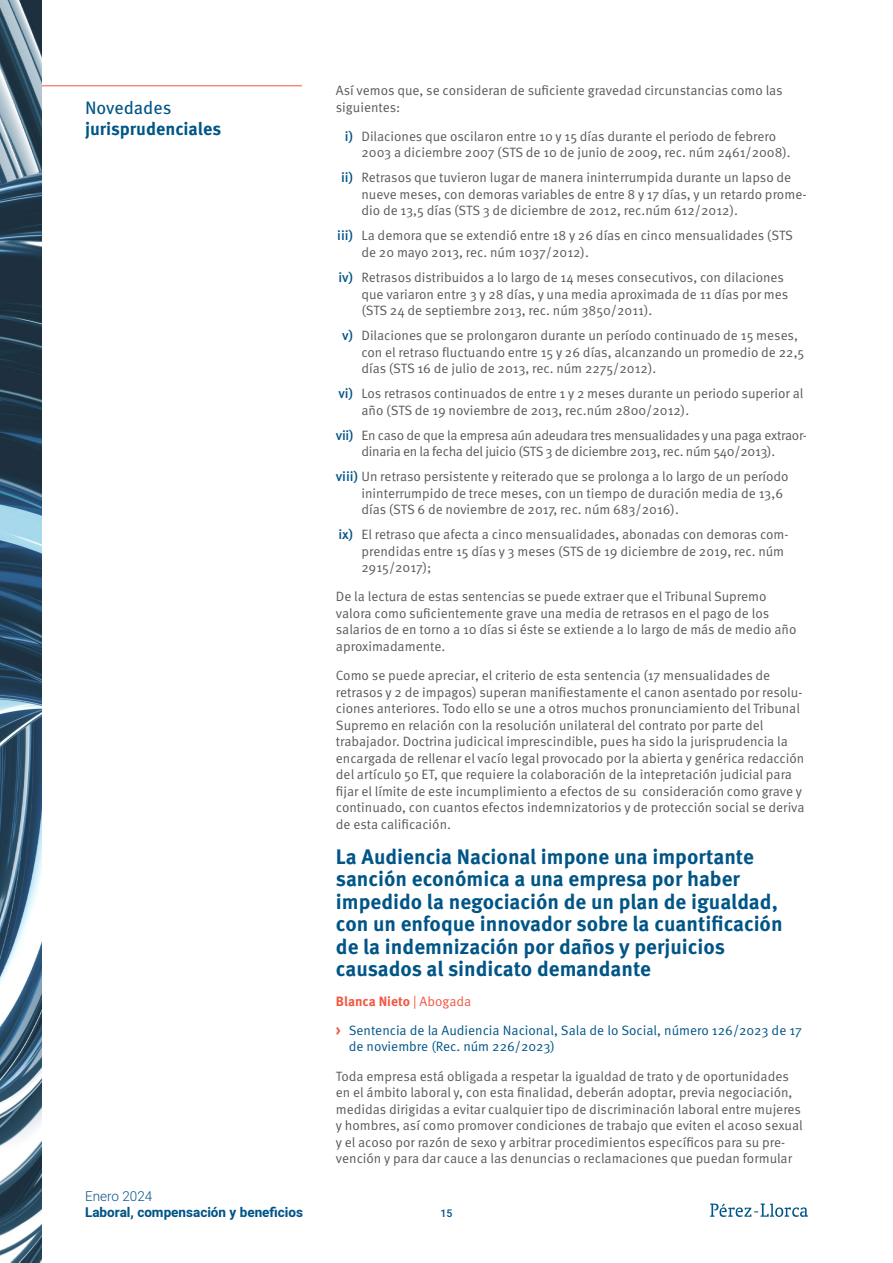
<style>
.page{position:relative;width:893px;height:1263px;background:#fff}
.page>*{position:absolute;margin:0;border:0;box-sizing:border-box;transform-origin:0 0}
.t1{font:700 21px/22.5px "Meta Pro";color:#005587}
.t2{font:700 18px "Meta Pro";letter-spacing:-.005em;color:#005587}
.t3{font:18px "Meta Pro";letter-spacing:-.005em;color:#005587}
.t4{font:13.5px/16.5px "Meta Pro Norm";color:#595959}
.t5{font:13.5px/16.5px "Meta Pro Norm";letter-spacing:-.02em;color:#595959;text-align:center}
.t6{font:13.5px/16.5px "Meta Pro Norm";color:#005587}
.t7{font:700 13.5px "Heebo";color:#005487}
.t8{font:700 13.5px "Meta Pro";color:#f15841}
.t9{font:300 13.5px "Heebo";color:#005487}
.t10{font:500 10.5px "Heebo";color:#005487}
.s1{font-family:"Meta Pro";font-weight:500;color:#005487}
.s2{font-family:"Meta Pro Norm";font-weight:400}
.s3{font-family:"Meta Pro";font-weight:700;font-size:16.5px;color:#f15841}
</style>
<div class="page">
<svg style="left:710px;top:1203px;width:98px;height:14px"></svg>
<hr style="left:41px;top:85px;width:261px;height:1px;background:#f15841">
<img style="left:0;top:0;width:41px;height:1263px">
<h2 class="t3" style="left:85px;top:94px;width:88px">Novedades</h2>
<h2 class="t2" style="left:85px;top:115px;width:138px">jurisprudenciales</h2>
<p class="t9" style="left:85px;top:1186px;width:69px">Enero 2024</p>
<p class="t7" style="left:85px;top:1203px;width:220px">Laboral, compensación y beneficios</p>
<p class="t4" style="left:336px;top:81px;width:448px">Así vemos que, se consideran de suficiente gravedad circunstancias como las siguientes:</p>
<p class="t4" style="left:361px;top:127px;width:431px;text-indent:-17px"><span class="s1">i)</span> Dilaciones que oscilaron entre 10 y 15 días durante el periodo de febrero<br>2003 a diciembre 2007 (STS de 10 de junio de 2009, rec. núm 2461/2008).</p>
<p class="t4" style="left:361px;top:169px;width:446px;text-indent:-20px"><span class="s1">ii)</span> Retrasos que tuvieron lugar de manera ininterrumpida durante un lapso de nueve meses, con demoras variables de entre 8 y 17 días, y un retardo prome&shy;dio de 13,5 días (STS 3 de diciembre de 2012, rec.núm 612/2012).</p>
<p class="t4" style="left:361px;top:227px;width:433px;text-indent:-24px"><span class="s1">iii)</span> La demora que se extendió entre 18 y 26 días en cinco mensualidades (STS de 20 mayo 2013, rec. núm 1037/2012).</p>
<p class="t4" style="left:361px;top:268px;width:428px;text-indent:-23px"><span class="s1">iv)</span> Retrasos distribuidos a lo largo de 14 meses consecutivos, con dilaciones que variaron entre 3 y 28 días, y una media aproximada de 11 días por mes (STS 24 de septiembre 2013, rec. núm 3850/2011).</p>
<p class="t4" style="left:361px;top:326px;width:444px;text-indent:-19px"><span class="s1">v)</span> Dilaciones que se prolongaron durante un período continuado de 15 meses, con el retraso fluctuando entre 15 y 26 días, alcanzando un promedio de 22,5 días (STS 16 de julio de 2013, rec. núm 2275/2012).</p>
<p class="t4" style="left:361px;top:384px;width:444px;text-indent:-23px"><span class="s1">vi)</span> Los retrasos continuados de entre 1 y 2 meses durante un periodo superior al año (STS de 19 noviembre de 2013, rec.núm 2800/2012).</p>
<p class="t5" style="left:336px;top:426px;width:473px"><span class="s1">vii)</span> En caso de que la empresa aún adeudara tres mensualidades y una paga extraor&shy;dinaria en la fecha del juicio (STS 3 de diciembre 2013, rec. núm 540/2013).</p>
<p class="t4" style="left:361px;top:467px;width:429px;text-indent:-26px"><span class="s1">viii)</span> Un retraso persistente y reiterado que se prolonga a lo largo de un período ininterrumpido de trece meses, con un tiempo de duración media de 13,6 días (STS 6 de noviembre de 2017, rec. núm 683/2016).</p>
<p class="t4" style="left:361px;top:525px;width:429px;text-indent:-23px"><span class="s1">ix)</span> El retraso que afecta a cinco mensualidades, abonadas con demoras com&shy;prendidas entre 15 días y 3 meses (STS de 19 diciembre de 2019, rec. núm<br>2915/2017);</p>
<p class="t4" style="left:336px;top:587px;width:462px">De la lectura de estas sentencias se puede extraer que el Tribunal Supremo valora como suficientemente grave una media de retrasos en el pago de los salarios de en torno a 10 días si éste se extiende a lo largo de más de medio año aproximadamente.</p>
<p class="t4" style="left:336px;top:666px;width:470px">Como se puede apreciar, el criterio de esta sentencia (17 mensualidades de retrasos y 2 de impagos) superan manifiestamente el canon asentado por resolu&shy;ciones anteriores. Todo ello se une a otros muchos pronunciamiento del Tribunal Supremo en relación con la resolución unilateral del contrato por parte del trabajador. Doctrina judicical imprescindible, pues ha sido la jurisprudencia la encargada de rellenar el vacío legal provocado por la abierta y genérica redacción del artículo 50 ET, que requiere la colaboración de la intepretación judicial para fijar el límite de este incumplimiento a efectos de su consideración como grave y continuado, con cuantos efectos indemnizatorios y de protección social se deriva de esta calificación.</p>
<p class="t1" style="left:336px;top:844px;width:448px">La Audiencia Nacional impone una importante sanción económica a una empresa por haber impedido la negociación de un plan de igualdad, con un enfoque innovador sobre la cuantificación de la indemnización por daños y perjuicios causados al sindicato demandante</p>
<p class="t8" style="left:336px;top:990px;width:137px">Blanca Nieto <span class="s2">| Abogada</span></p>
<p class="t6" style="left:349px;top:1021px;width:455px;text-indent:-13px"><span class="s3">›</span> Sentencia de la Audiencia Nacional, Sala de lo Social, número 126/2023 de 17 de noviembre (Rec. núm 226/2023)</p>
<p class="t4" style="left:336px;top:1067px;width:468px">Toda empresa está obligada a respetar la igualdad de trato y de oportunidades en el ámbito laboral y, con esta finalidad, deberán adoptar, previa negociación, medidas dirigidas a evitar cualquier tipo de discriminación laboral entre mujeres y hombres, así como promover condiciones de trabajo que eviten el acoso sexual y el acoso por razón de sexo y arbitrar procedimientos específicos para su pre&shy;vención y para dar cauce a las denuncias o reclamaciones que puedan formular</p>
<p class="t10" style="left:440px;top:1206px;width:13px">15</p>
</div>
